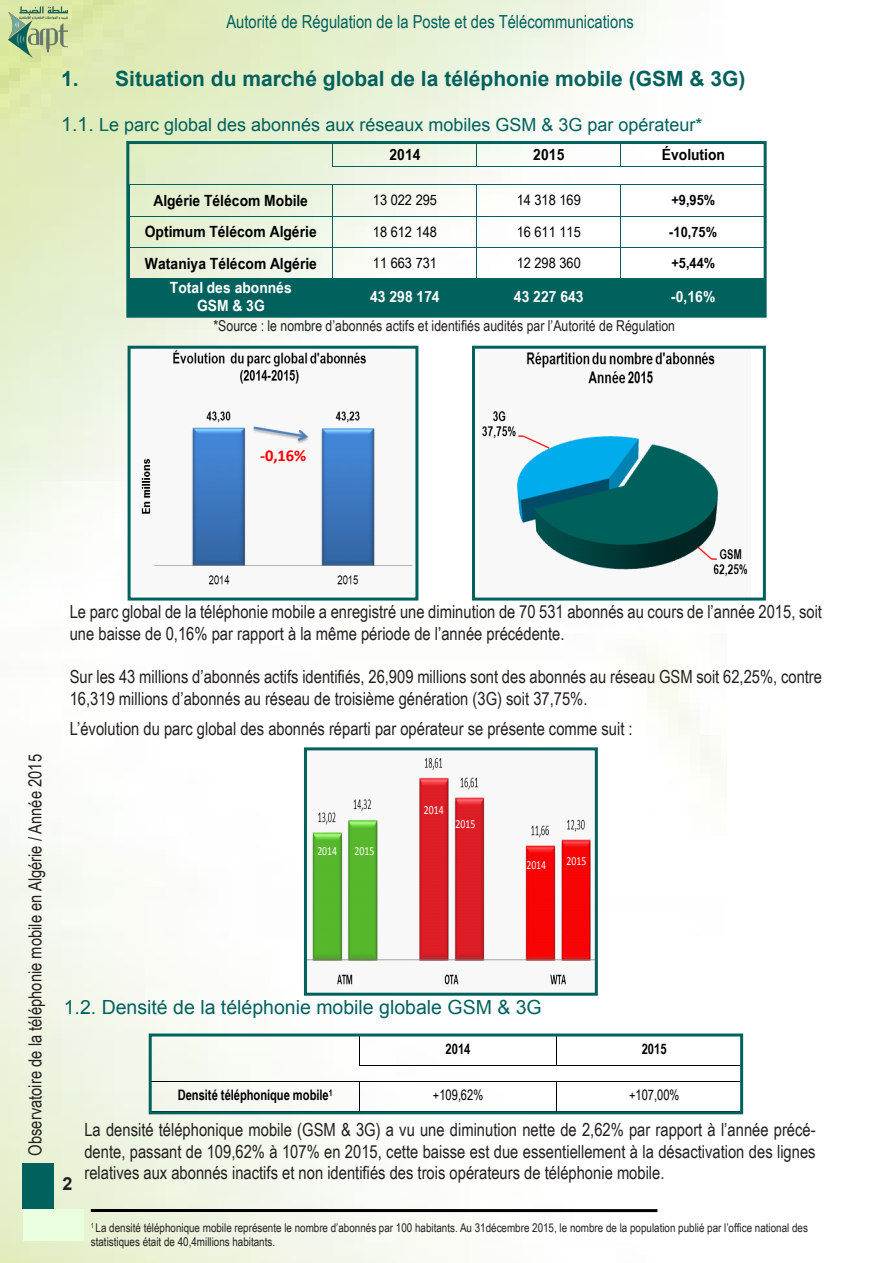
<style>
.page{position:relative;width:893px;height:1263px;background:#fff}
.page>*{position:absolute;margin:0;border:0;box-sizing:border-box;transform-origin:0 0}
.t1{font:700 21px "Arial";color:#00615d}
.t2{font:19.5px "Arial";color:#00615d}
.t3{font:18px/21.6px "Arial Narrow";color:#231f20}
.t4{font:18px "Arial";color:#00615d}
.t5{font:18px "Arial Narrow";color:#00615d}
.t6{font:700 18px "Arial";color:#231f20}
.t7{font:700 16.5px "Calibri";color:#f00}
.t8{font:700 15.45px "Arial Narrow";color:#000;scale:1.09 1}
.t9{font:700 15.45px/17.7px "Arial Narrow";letter-spacing:.005em;color:#fff;text-align:center;scale:1.09 1}
.t10{font:15px "Arial Narrow";color:#231f20}
.t11{font:700 14.55px "Arial Narrow";color:#000;scale:.94 1}
.t12{font:14.55px "Arial Narrow";color:#000;scale:.94 1}
.t13{font:14.25px "Arial Narrow";color:#000;scale:1.09 1}
.t14{font:700 14.25px "Arial Narrow";letter-spacing:.005em;color:#000;scale:1.09 1}
.t15{font:12.45px "Calibri";color:#fff;scale:.79 1}
.t16{font:12px/14.4px "Arial Narrow";color:#231f20}
.s1{font-size:19.5px}
</style>
<div class="page">
<img style="left:0;top:0;width:726px;height:1263px">
<div style="left:22px;top:1163px;width:32px;height:46px;background:#00615d"></div>
<div style="left:23px;top:1209px;width:61px;height:32px;background:#e9ffdd"></div>
<img style="left:9px;top:7px;width:58px;height:51px">
<hr style="left:91px;top:1209px;width:566px;height:3px;background:#000">
<svg style="left:476px;top:350px;width:4px;height:246px"></svg>
<img style="left:480px;top:350px;width:268px;height:246px">
<div style="left:472px;top:346px;width:294px;height:254px;border:3px solid #00615d"></div>
<img style="left:308px;top:751px;width:286px;height:241px">
<div style="left:304px;top:747px;width:294px;height:249px;border:3px solid #00615d"></div>
<hr style="left:360px;top:1035px;width:1px;height:30px;background:#000">
<hr style="left:556px;top:1035px;width:1px;height:30px;background:#000">
<hr style="left:361px;top:1065px;width:195px;height:1px;background:#000">
<hr style="left:557px;top:1065px;width:185px;height:1px;background:#000">
<hr style="left:151px;top:1081px;width:209px;height:1px;background:#000">
<hr style="left:361px;top:1081px;width:195px;height:1px;background:#000">
<hr style="left:557px;top:1081px;width:185px;height:1px;background:#000">
<svg style="left:360px;top:1081px;width:1px;height:29px"></svg>
<svg style="left:556px;top:1081px;width:1px;height:29px"></svg>
<div style="left:149px;top:1033px;width:594px;height:81px;border:3px solid #00615d"></div>
<img style="left:132px;top:350px;width:282px;height:245px">
<div style="left:128px;top:346px;width:290px;height:254px;border:3px solid #00615d"></div>
<svg style="left:333px;top:145px;width:1px;height:22px"></svg>
<hr style="left:334px;top:166px;width:143px;height:1px;background:#00615d">
<svg style="left:477px;top:145px;width:1px;height:22px"></svg>
<hr style="left:478px;top:166px;width:142px;height:1px;background:#00615d">
<svg style="left:620px;top:145px;width:2px;height:22px"></svg>
<hr style="left:622px;top:166px;width:143px;height:1px;background:#00615d">
<hr style="left:130px;top:184px;width:203px;height:1px;background:#00615d">
<hr style="left:334px;top:184px;width:143px;height:1px;background:#00615d">
<hr style="left:478px;top:184px;width:142px;height:1px;background:#00615d">
<hr style="left:622px;top:184px;width:143px;height:1px;background:#00615d">
<hr style="left:333px;top:185px;width:1px;height:31px;background:#00615d">
<hr style="left:477px;top:185px;width:1px;height:31px;background:#00615d">
<hr style="left:620px;top:185px;width:1px;height:31px;background:#00615d">
<hr style="left:129px;top:216px;width:204px;height:1px;background:#00615d">
<hr style="left:333px;top:216px;width:144px;height:1px;background:#00615d">
<hr style="left:477px;top:216px;width:143px;height:1px;background:#00615d">
<hr style="left:621px;top:216px;width:144px;height:1px;background:#00615d">
<hr style="left:333px;top:216px;width:1px;height:31px;background:#00615d">
<hr style="left:477px;top:216px;width:1px;height:31px;background:#00615d">
<hr style="left:620px;top:216px;width:1px;height:31px;background:#00615d">
<hr style="left:129px;top:247px;width:204px;height:1px;background:#00615d">
<hr style="left:333px;top:247px;width:144px;height:1px;background:#00615d">
<hr style="left:477px;top:247px;width:143px;height:1px;background:#00615d">
<hr style="left:621px;top:247px;width:144px;height:1px;background:#00615d">
<hr style="left:333px;top:248px;width:1px;height:31px;background:#00615d">
<hr style="left:477px;top:248px;width:1px;height:31px;background:#00615d">
<hr style="left:620px;top:248px;width:1px;height:31px;background:#00615d">
<div style="left:129px;top:279px;width:204px;height:36px;background:#00615d"></div>
<div style="left:333px;top:279px;width:144px;height:36px;background:#00615d"></div>
<div style="left:477px;top:279px;width:143px;height:36px;background:#00615d"></div>
<div style="left:621px;top:279px;width:144px;height:36px;background:#00615d"></div>
<hr style="left:620px;top:279px;width:1px;height:36px;background:#00615d">
<div style="left:126px;top:141px;width:641px;height:177px;border:3px solid #00615d"></div>
<p class="t5" style="left:226px;top:8px;width:409px">Autorité de Régulation de la Poste et des Télécommunications</p>
<p class="t1" style="left:61px;top:64px;width:686px">1. Situation du marché global de la téléphonie mobile (GSM &amp; 3G)</p>
<p class="t4" style="left:61px;top:113px;width:643px"><span class="s1">1.1.</span> Le parc global des abonnés aux réseaux mobiles GSM &amp; 3G par opérateur*</p>
<p class="t8" style="left:389px;top:143px;width:30px">2014</p>
<p class="t8" style="left:533px;top:143px;width:30px">2015</p>
<p class="t8" style="left:662px;top:143px;width:59px">Évolution</p>
<p class="t8" style="left:153px;top:189px;width:143px">Algérie Télécom Mobile</p>
<p class="t13" style="left:373px;top:190px;width:60px">13 022 295</p>
<p class="t13" style="left:517px;top:190px;width:60px">14 318 169</p>
<p class="t14" style="left:671px;top:189px;width:42px">+9,95%</p>
<p class="t8" style="left:145px;top:220px;width:159px">Optimum Télécom Algérie</p>
<p class="t13" style="left:373px;top:221px;width:60px">18 612 148</p>
<p class="t13" style="left:517px;top:221px;width:60px">16 611 115</p>
<p class="t14" style="left:669px;top:221px;width:46px">-10,75%</p>
<p class="t8" style="left:145px;top:251px;width:159px">Wataniya Télécom Algérie</p>
<p class="t13" style="left:373px;top:252px;width:60px">11 663 731</p>
<p class="t13" style="left:517px;top:252px;width:60px">12 298 360</p>
<p class="t14" style="left:671px;top:252px;width:42px">+5,44%</p>
<p class="t9" style="left:170px;top:278px;width:113px">Total des abonnés<br>GSM &amp; 3G</p>
<p class="t9" style="left:370px;top:287px;width:65px">43 298 174</p>
<p class="t9" style="left:514px;top:287px;width:65px">43 227 643</p>
<p class="t9" style="left:671px;top:287px;width:42px">-0,16%</p>
<p class="t10" style="left:213px;top:314px;width:463px">*Source : le nombre d’abonnés actifs et identifiés audités par l’Autorité de Régulation</p>
<p class="t7" style="left:260px;top:446px;width:48px">-0,16%</p>
<p class="t3" style="left:24px;top:1155px;width:403px;rotate:-90deg">Observatoire de la téléphonie mobile en Algérie / Année 2015</p>
<p class="t3" style="left:70px;top:600px;width:754px">Le parc global de la téléphonie mobile a enregistré une diminution de 70 531 abonnés au cours de l’année 2015, soit une baisse de 0,16% par rapport à la même période de l’année précédente.</p>
<p class="t3" style="left:70px;top:665px;width:754px">Sur les 43 millions d’abonnés actifs identifiés, 26,909 millions sont des abonnés au réseau GSM soit 62,25%, contre<br>16,319 millions d’abonnés au réseau de troisième génération (3G) soit 37,75%.</p>
<p class="t3" style="left:70px;top:717px;width:564px">L’évolution du parc global des abonnés réparti par opérateur se présente comme suit :</p>
<p class="t15" style="left:317px;top:843px;width:27px">2014</p>
<p class="t15" style="left:354px;top:843px;width:27px">2015</p>
<p class="t15" style="left:424px;top:802px;width:27px">2014</p>
<p class="t15" style="left:455px;top:816px;width:27px">2015</p>
<p class="t15" style="left:526px;top:857px;width:27px">2014</p>
<p class="t15" style="left:567px;top:853px;width:27px">2015</p>
<p class="t2" style="left:64px;top:994px;width:479px">1.2. Densité de la téléphonie mobile globale GSM &amp; 3G</p>
<p class="t11" style="left:446px;top:1037px;width:28px">2014</p>
<p class="t11" style="left:642px;top:1037px;width:28px">2015</p>
<p class="t6" style="left:63px;top:1171px;width:12px">2</p>
<p class="t11" style="left:178px;top:1084px;width:167px">Densité téléphonique mobile<sup>1</sup></p>
<p class="t12" style="left:433px;top:1084px;width:55px">+109,62%</p>
<p class="t12" style="left:629px;top:1084px;width:55px">+107,00%</p>
<p class="t3" style="left:84px;top:1118px;width:733px;text-align:justify">La densité téléphonique mobile (GSM &amp; 3G) a vu une diminution nette de 2,62% par rapport à l’année précé&shy;dente, passant de 109,62% à 107% en 2015, cette baisse est due essentiellement à la désactivation des lignes relatives aux abonnés inactifs et non identifiés des trois opérateurs de téléphonie mobile.</p>
<p class="t16" style="left:91px;top:1220px;width:719px"><sup>1</sup> La densité téléphonique mobile représente le nombre d’abonnés par 100 habitants. Au 31décembre 2015, le nombre de la population publié par l’office national des statistiques était de 40,4millions habitants.</p>
</div>
